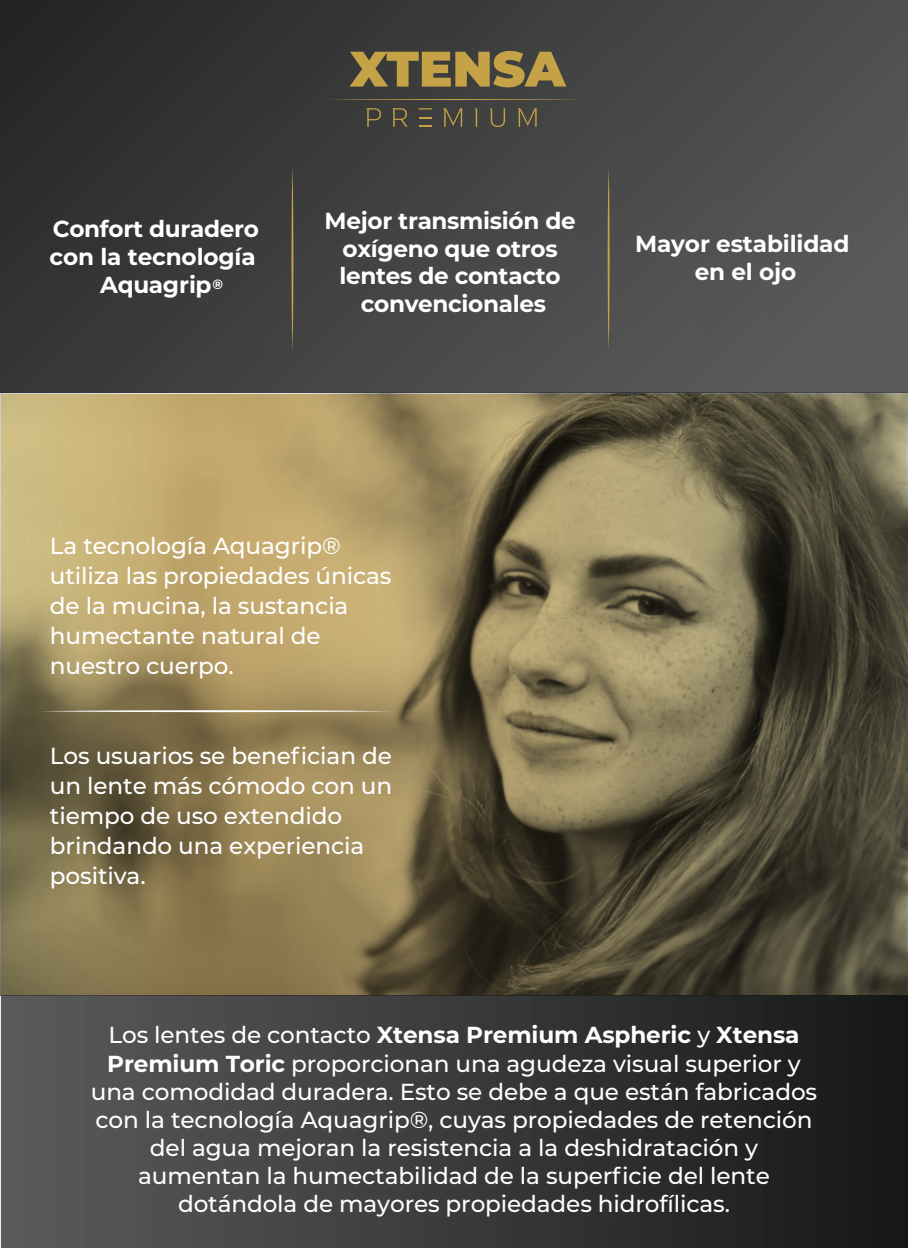
<style>
.page{position:relative;width:908px;height:1248px;background:#fff}
.page>*{position:absolute;margin:0;border:0;box-sizing:border-box;transform-origin:0 0}
.t1{font:500 23.2px/30px "Montserrat";letter-spacing:-.005em;color:#fff}
.t2{font:700 23.2px/27.8px "Montserrat";letter-spacing:-.015em;color:#fff;text-align:center}
.t3{font:700 13.4px "Montserrat";color:#fff}
.s1{font-weight:700}
</style>
<div class="page">
<svg style="left:2px;top:394px;width:903px;height:601px;background:#80734f"></svg>
<div style="left:0;top:0;width:907px;height:393px;background:linear-gradient(to right,#2c2d2d,#585858)"></div>
<svg style="left:291px;top:167px;width:2px;height:185px"></svg>
<svg style="left:607px;top:167px;width:2px;height:185px"></svg>
<svg style="left:349px;top:51px;width:217px;height:36px;background:#8f7a41"></svg>
<svg style="left:325px;top:99px;width:257px;height:1px"></svg>
<svg style="left:366px;top:108px;width:15px;height:19px"></svg>
<svg style="left:392px;top:108px;width:15px;height:19px"></svg>
<svg style="left:443px;top:108px;width:19px;height:19px"></svg>
<svg style="left:474px;top:108px;width:3px;height:19px"></svg>
<svg style="left:489px;top:108px;width:16px;height:19px"></svg>
<svg style="left:517px;top:108px;width:19px;height:19px"></svg>
<svg style="left:419px;top:126px;width:13px;height:1px"></svg>
<svg style="left:419px;top:117px;width:13px;height:1px"></svg>
<svg style="left:418px;top:108px;width:14px;height:1px"></svg>
<div style="left:2px;top:995px;width:905px;height:252px;background:linear-gradient(to right,#5b5c5c,#171818)"></div>
<svg style="left:39px;top:710px;width:352px;height:2px"></svg>
<p class="t2" style="left:49px;top:214px;width:211px">Confort duradero con la tecnología<br>Aquagrip</p>
<p class="t2" style="left:324px;top:205px;width:252px">Mejor transmisión de oxígeno que otros lentes de contacto convencionales</p>
<p class="t3" style="left:212px;top:275px;width:12px">®</p>
<p class="t2" style="left:634px;top:228px;width:216px">Mayor estabilidad en el ojo</p>
<p class="t1" style="left:50px;top:529px;width:343px">La tecnología Aquagrip® utiliza las propiedades únicas de la mucina, la sustancia humectante natural de nuestro cuerpo.</p>
<p class="t1" style="left:50px;top:739px;width:343px">Los usuarios se benefician de un lente más cómodo con un tiempo de uso extendido brindando una experiencia positiva.</p>
<p class="t1" style="left:91px;top:1020px;width:727px;line-height:28px;text-align:center">Los lentes de contacto <span class="s1">Xtensa Premium Aspheric</span> y <span class="s1">Xtensa Premium Toric</span> proporcionan una agudeza visual superior y una comodidad duradera. Esto se debe a que están fabricados con la tecnología Aquagrip®, cuyas propiedades de retención del agua mejoran la resistencia a la deshidratación y aumentan la humectabilidad de la superficie del lente dotándola de mayores propiedades hidrofílicas.</p>
</div>
